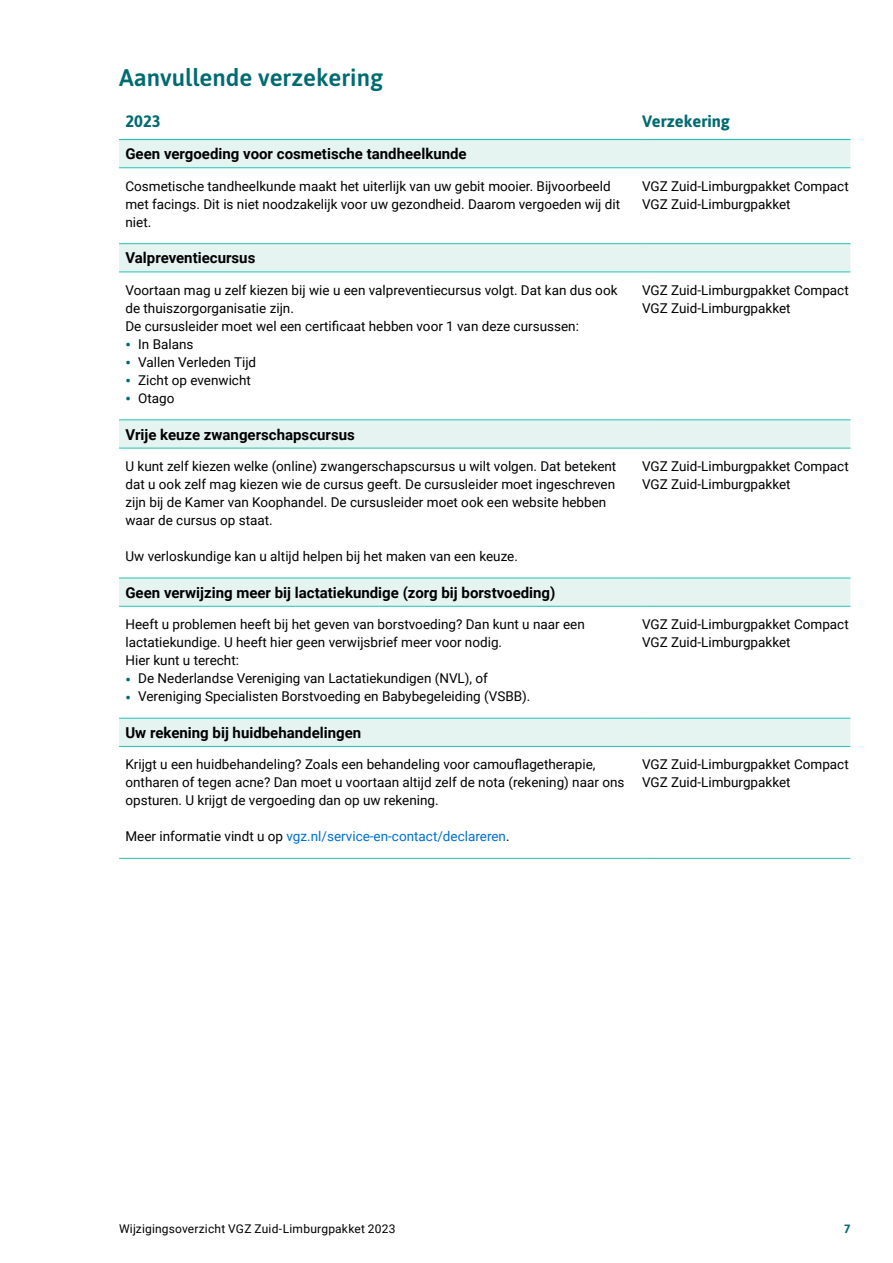
<style>
.page{position:relative;width:893px;height:1263px;background:#fff}
.page>*{position:absolute;margin:0;border:0;box-sizing:border-box;transform-origin:0 0}
.H3_kop{font:600 24px "Asap";color:#006b70}
.tabel_kop{font:700 16.5px "Asap";color:#006b70}
.tabel_subkop{font:700 15px "Roboto";color:#000}
.tabel_plat{font:13.5px/18px "Roboto";color:#000}
.tabel_plat-2{font:13.5px "Roboto Regular 2";color:#000}
.tabel_plat-3{font:13.5px "Roboto";color:#006fce}
.t1{font:12px "Roboto";letter-spacing:.015em;color:#000}
.t2{font:700 12px "Asap";color:#006b70}
.s1{font-weight:700;font-size:15px;color:#006b70}
.s2{font-family:"Roboto Regular 2"}
.s3{color:#000}
</style>
<div class="page">
<svg style="left:119px;top:140px;width:731px;height:606px"></svg>
<hr style="left:119px;top:858px;width:523px;height:1px;background:#22c4b4">
<hr style="left:642px;top:858px;width:208px;height:1px;background:#22c4b4">
<hr style="left:119px;top:139px;width:523px;height:1px;background:#22c4b4">
<hr style="left:642px;top:139px;width:208px;height:1px;background:#22c4b4">
<hr style="left:119px;top:167px;width:523px;height:1px;background:#22c4b4">
<hr style="left:642px;top:167px;width:208px;height:1px;background:#22c4b4">
<hr style="left:119px;top:243px;width:523px;height:1px;background:#22c4b4">
<hr style="left:642px;top:243px;width:208px;height:1px;background:#22c4b4">
<hr style="left:119px;top:272px;width:523px;height:1px;background:#22c4b4">
<hr style="left:642px;top:272px;width:208px;height:1px;background:#22c4b4">
<hr style="left:119px;top:420px;width:523px;height:1px;background:#22c4b4">
<hr style="left:642px;top:420px;width:208px;height:1px;background:#22c4b4">
<hr style="left:119px;top:448px;width:523px;height:1px;background:#22c4b4">
<hr style="left:642px;top:448px;width:208px;height:1px;background:#22c4b4">
<hr style="left:119px;top:578px;width:523px;height:1px;background:#22c4b4">
<hr style="left:642px;top:578px;width:208px;height:1px;background:#22c4b4">
<hr style="left:119px;top:606px;width:523px;height:1px;background:#22c4b4">
<hr style="left:642px;top:606px;width:208px;height:1px;background:#22c4b4">
<hr style="left:119px;top:718px;width:523px;height:1px;background:#22c4b4">
<hr style="left:642px;top:718px;width:208px;height:1px;background:#22c4b4">
<hr style="left:119px;top:746px;width:523px;height:1px;background:#22c4b4">
<hr style="left:642px;top:746px;width:208px;height:1px;background:#22c4b4">
<h3 class="H3_kop" style="left:119px;top:61px;width:266px">Aanvullende verzekering</h3>
<p class="tabel_kop" style="left:125px;top:109px;width:37px">2023</p>
<p class="tabel_kop" style="left:642px;top:109px;width:89px">Verzekering</p>
<p class="tabel_subkop" style="left:125px;top:143px;width:343px">Geen vergoeding voor cosmetische tandheelkunde</p>
<p class="tabel_plat" style="left:125px;top:176px;width:496px">Cosmetische tandheelkunde maakt het uiterlijk van uw gebit mooier. Bijvoorbeeld met facings. Dit is niet noodzakelijk voor uw gezondheid. Daarom vergoeden wij dit niet.</p>
<p class="tabel_plat" style="left:642px;top:176px;width:208px">VGZ Zuid-Limburgpakket Compact</p>
<p class="tabel_plat" style="left:642px;top:194px;width:150px">VGZ Zuid-Limburgpakket</p>
<p class="tabel_subkop" style="left:125px;top:248px;width:131px">Valpreventiecursus</p>
<p class="tabel_plat" style="left:125px;top:280px;width:494px">Voortaan mag u zelf kiezen bij wie u een valpreventiecursus volgt. Dat kan dus ook de thuiszorgorganisatie zijn.</p>
<p class="tabel_plat-2" style="left:125px;top:317px;width:455px">De cursusleider moet wel een certificaat hebben voor 1 van deze cursussen:</p>
<p class="tabel_plat" style="left:125px;top:334px;width:70px"><span class="s1">•</span> In Balans</p>
<p class="tabel_plat" style="left:125px;top:352px;width:132px"><span class="s1">•</span> Vallen Verleden Tijd</p>
<p class="tabel_plat" style="left:125px;top:370px;width:127px"><span class="s1">•</span> Zicht op evenwicht</p>
<p class="tabel_plat" style="left:125px;top:388px;width:51px"><span class="s1">•</span> Otago</p>
<p class="tabel_subkop" style="left:125px;top:424px;width:231px">Vrije keuze zwangerschapscursus</p>
<p class="tabel_plat" style="left:125px;top:457px;width:492px">U kunt zelf kiezen welke (online) zwangerschapscursus u wilt volgen. Dat betekent dat u ook zelf mag kiezen wie de cursus geeft. De cursusleider moet ingeschreven zijn bij de Kamer van Koophandel. De cursusleider moet ook een website hebben waar de cursus op staat.</p>
<p class="tabel_plat" style="left:125px;top:547px;width:394px">Uw verloskundige kan u altijd helpen bij het maken van een keuze.</p>
<p class="tabel_subkop" style="left:125px;top:582px;width:432px">Geen verwijzing meer bij lactatiekundige (zorg bij borstvoeding)</p>
<p class="tabel_plat" style="left:125px;top:615px;width:461px">Heeft u problemen heeft bij het geven van borstvoeding? Dan kunt u naar een lactatiekundige. U heeft hier geen verwijsbrief meer voor nodig.</p>
<p class="tabel_plat" style="left:125px;top:651px;width:115px">Hier kunt u terecht:</p>
<p class="tabel_plat" style="left:125px;top:669px;width:364px"><span class="s1">•</span> De Nederlandse Vereniging van Lactatiekundigen (NVL), of</p>
<p class="tabel_plat" style="left:125px;top:687px;width:407px"><span class="s1">•</span> Vereniging Specialisten Borstvoeding en Babybegeleiding (VSBB).</p>
<p class="tabel_subkop" style="left:125px;top:722px;width:237px">Uw rekening bij huidbehandelingen</p>
<p class="tabel_plat" style="left:125px;top:755px;width:501px"><span class="s2">Krijgt u een huidbehandeling? Zoals een behandeling voor camouflagetherapie, </span>ontharen of tegen acne? Dan moet u voortaan altijd zelf de nota (rekening) naar ons opsturen. U krijgt de vergoeding dan op uw rekening.</p>
<p class="tabel_plat-3" style="left:125px;top:827px;width:386px"><span class="s3">Meer informatie vindt u op</span> vgz.nl/service-en-contact/declareren<span class="s3">.</span></p>
<p class="tabel_plat" style="left:642px;top:280px;width:208px">VGZ Zuid-Limburgpakket Compact</p>
<p class="tabel_plat" style="left:642px;top:298px;width:150px">VGZ Zuid-Limburgpakket</p>
<p class="tabel_plat" style="left:642px;top:457px;width:208px">VGZ Zuid-Limburgpakket Compact</p>
<p class="tabel_plat" style="left:642px;top:475px;width:150px">VGZ Zuid-Limburgpakket</p>
<p class="tabel_plat" style="left:642px;top:615px;width:208px">VGZ Zuid-Limburgpakket Compact</p>
<p class="tabel_plat" style="left:642px;top:633px;width:150px">VGZ Zuid-Limburgpakket</p>
<p class="tabel_plat" style="left:642px;top:755px;width:208px">VGZ Zuid-Limburgpakket Compact</p>
<p class="tabel_plat" style="left:642px;top:773px;width:150px">VGZ Zuid-Limburgpakket</p>
<p class="t1" style="left:119px;top:1220px;width:278px">Wijzigingsoverzicht VGZ Zuid-Limburgpakket 2023</p>
<p class="t2" style="left:844px;top:1220px;width:8px">7</p>
</div>
